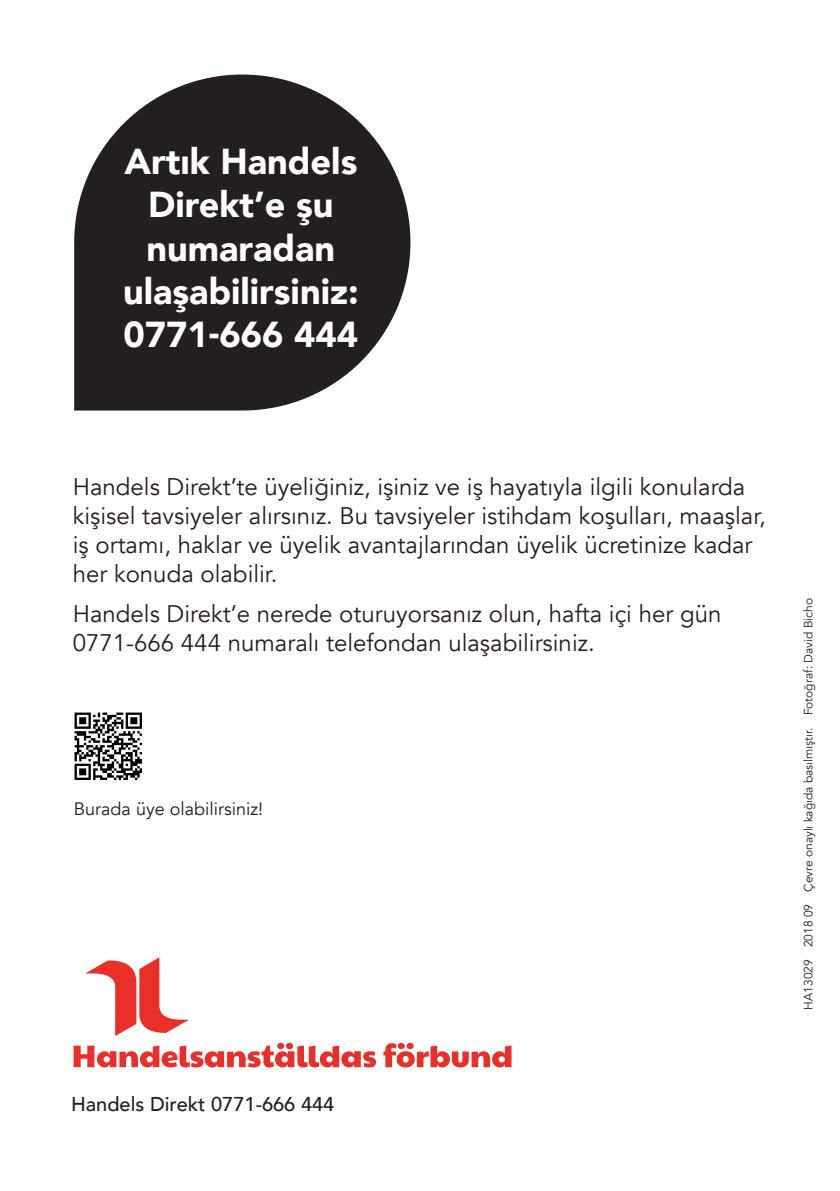
<style>
.page{position:relative;width:840px;height:1191px;background:#fff}
.page>*{position:absolute;margin:0;border:0;box-sizing:border-box;transform-origin:0 0}
.Faktaruta_-_Rubrik{font:900 36px/43.2px "Avenir";color:#fff;text-align:center}
.t1{font:24px/28.8px "Avenir";color:#231f20}
.t2{font:500 20px "Avenir";color:#231f20}
.t3{font:18px "Avenir";color:#231f20}
.t4{font:12px "Avenir";color:#231f20}
</style>
<div class="page">
<img style="left:74px;top:712px;width:68px;height:68px">
<svg style="left:74px;top:74px;width:336px;height:336px;background:#464343"></svg>
<svg style="left:85px;top:957px;width:104px;height:79px"></svg>
<svg style="left:74px;top:1042px;width:302px;height:25px"></svg>
<svg style="left:383px;top:1042px;width:128px;height:25px"></svg>
<p class="Faktaruta_-_Rubrik" style="left:123px;top:139px;width:237px">Artık Handels<br>Direkt’e şu numaradan ulaşabilirsiniz:<br>0771-666 444</p>
<p class="t1" style="left:73px;top:473px;width:694px">Handels Direkt’te üyeliğiniz, işiniz ve iş hayatıyla ilgili konularda kişisel tavsiyeler alırsınız. Bu tavsiyeler istihdam koşulları, maaşlar, iş ortamı, haklar ve üyelik avantajlarından üyelik ücretinize kadar her konuda olabilir.</p>
<p class="t1" style="left:73px;top:600px;width:650px">Handels Direkt’e nerede oturuyorsanız olun, hafta içi her gün<br>0771-666 444 numaralı telefondan ulaşabilirsiniz.</p>
<p class="t3" style="left:74px;top:798px;width:190px">Burada üye olabilirsiniz!</p>
<p class="t2" style="left:71px;top:1086px;width:265px">Handels Direkt 0771-666 444</p>
<p class="t4" style="left:800px;top:1009px;width:413px;rotate:-90deg">HA13029 2018 09 Çevre onaylı kağıda basılmıştır. Fotoğraf: David Bicho</p>
</div>
